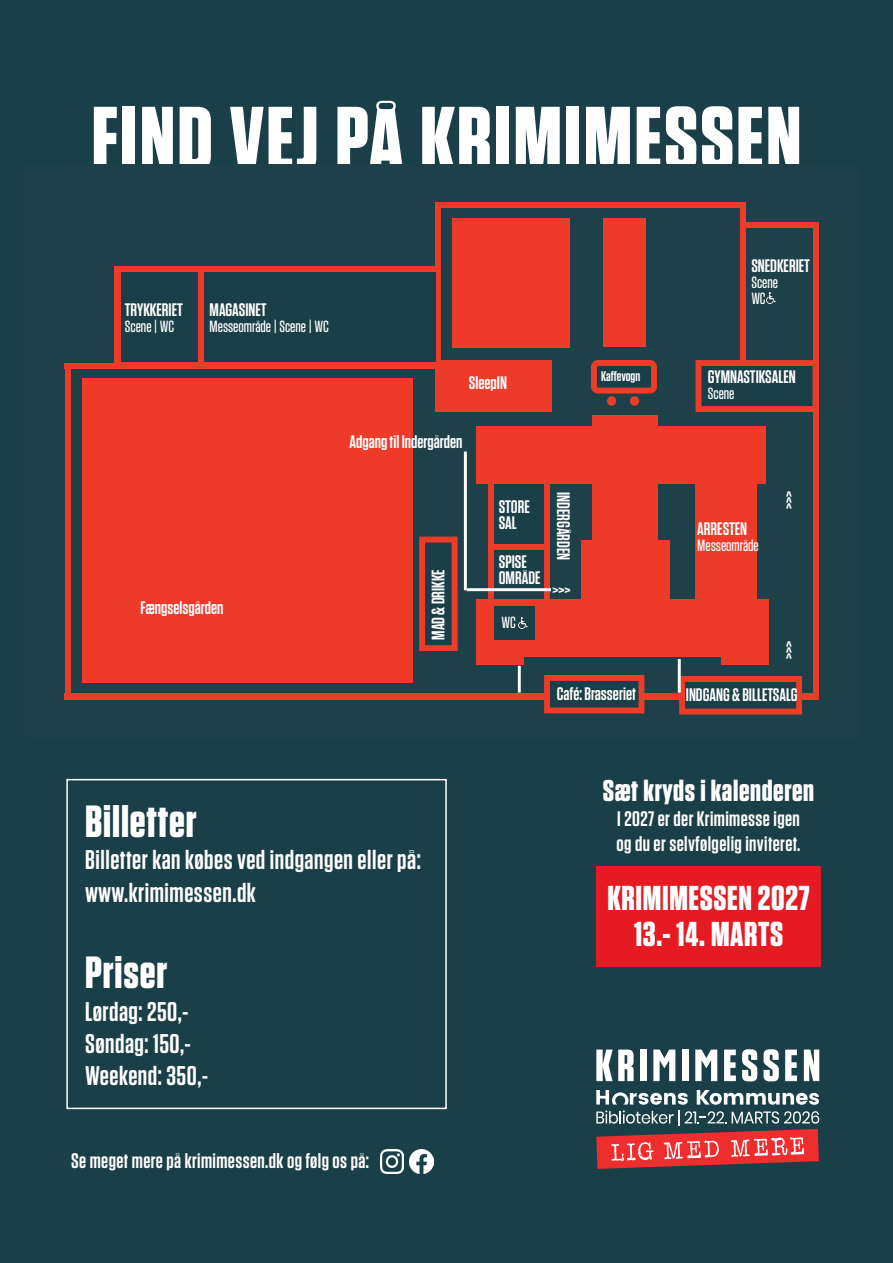
<style>
.page{position:relative;width:893px;height:1263px;background:#1b3f48}
.page>*{position:absolute;margin:0;border:0;box-sizing:border-box;transform-origin:0 0}
.t1{font:700 90px "Tungsten";letter-spacing:.025em;color:#fff}
.t2{font:700 45px "Tungsten";letter-spacing:.02em;color:#fff}
.t3{font:700 34.5px "Tungsten";letter-spacing:.02em;color:#fff}
.t4{font:700 30px "Tungsten";letter-spacing:.02em;color:#fff}
.t5{font:600 27px "Tungsten";letter-spacing:.02em;color:#fff}
.t6{font:600 21px "Tungsten";letter-spacing:.02em;color:#fff}
.t7{font:600 19.2px "Tungsten";color:#fff}
.t8{font:600 18.15px/16.2px "Tungsten";color:#fff}
.t9{font:500 16.2px/16.2px "Tungsten";color:#fff}
.t10{font:600 13.95px "Tungsten";letter-spacing:-.005em;color:#fff}
</style>
<div class="page">
<div style="left:66px;top:779px;width:381px;height:330px;border:2px solid #fff"></div>
<img style="left:409px;top:1149px;width:24px;height:24px">
<img style="left:381px;top:1149px;width:23px;height:24px">
<svg style="left:653px;top:1049px;width:22px;height:32px"></svg>
<svg style="left:596px;top:1049px;width:38px;height:32px"></svg>
<div style="left:640px;top:1049px;width:7px;height:32px;background:#fff"></div>
<div style="left:682px;top:1049px;width:6px;height:32px;background:#fff"></div>
<svg style="left:724px;top:1049px;width:12px;height:32px"></svg>
<svg style="left:742px;top:1049px;width:15px;height:32px"></svg>
<svg style="left:763px;top:1049px;width:16px;height:32px"></svg>
<svg style="left:785px;top:1049px;width:12px;height:32px"></svg>
<svg style="left:804px;top:1049px;width:15px;height:32px"></svg>
<svg style="left:695px;top:1049px;width:22px;height:32px"></svg>
<svg style="left:596px;top:1090px;width:223px;height:79px"></svg>
<div style="left:596px;top:867px;width:225px;height:100px;background:#e51a22"></div>
<div style="left:115px;top:266px;width:324px;height:100px;background:#ed3a29"></div>
<div style="left:82px;top:378px;width:331px;height:305px;background:#ed3a29"></div>
<div style="left:65px;top:363px;width:6px;height:335px;background:#ed3a29"></div>
<div style="left:65px;top:693px;width:754px;height:7px;background:#ed3a29"></div>
<div style="left:435px;top:202px;width:311px;height:6px;background:#ed3a29"></div>
<div style="left:435px;top:202px;width:6px;height:179px;background:#ed3a29"></div>
<div style="left:813px;top:222px;width:6px;height:477px;background:#ed3a29"></div>
<div style="left:741px;top:222px;width:77px;height:6px;background:#ed3a29"></div>
<div style="left:740px;top:203px;width:6px;height:162px;background:#ed3a29"></div>
<div style="left:452px;top:219px;width:118px;height:129px;background:#ed3a29"></div>
<div style="left:435px;top:360px;width:117px;height:52px;background:#ed3a29"></div>
<div style="left:65px;top:363px;width:377px;height:5px;background:#ed3a29"></div>
<div style="left:477px;top:426px;width:289px;height:58px;background:#ed3a29"></div>
<div style="left:477px;top:599px;width:289px;height:58px;background:#ed3a29"></div>
<div style="left:488px;top:471px;width:61px;height:137px;background:#ed3a29"></div>
<div style="left:695px;top:471px;width:61px;height:137px;background:#ed3a29"></div>
<div style="left:593px;top:415px;width:65px;height:193px;background:#ed3a29"></div>
<div style="left:581px;top:540px;width:88px;height:83px;background:#ed3a29"></div>
<div style="left:477px;top:599px;width:47px;height:66px;background:#ed3a29"></div>
<div style="left:721px;top:599px;width:47px;height:66px;background:#ed3a29"></div>
<div style="left:204px;top:272px;width:231px;height:90px;background:#1b3f49"></div>
<div style="left:121px;top:272px;width:77px;height:90px;background:#1b3f49"></div>
<svg style="left:766px;top:292px;width:10px;height:12px"></svg>
<div style="left:494px;top:484px;width:50px;height:59px;background:#1b3f49"></div>
<div style="left:494px;top:551px;width:50px;height:48px;background:#1b3f49"></div>
<div style="left:544px;top:675px;width:100px;height:38px;background:#1b3f49;border:6px solid #ed3d29"></div>
<div style="left:679px;top:676px;width:123px;height:38px;background:#1b3f49;border:6px solid #ed3d29"></div>
<div style="left:419px;top:537px;width:39px;height:114px;background:#1b3f49;border:6px solid #ed3d29"></div>
<div style="left:603px;top:219px;width:43px;height:128px;background:#ed3a29"></div>
<div style="left:591px;top:360px;width:66px;height:34px;border:6px solid #ed3d29;border-radius:4px"></div>
<div style="left:696px;top:360px;width:122px;height:52px;background:#1b3f49;border:6px solid #ed3d29"></div>
<div style="left:494px;top:606px;width:41px;height:34px;background:#1b3f49"></div>
<svg style="left:519px;top:617px;width:9px;height:12px"></svg>
<div style="left:607px;top:396px;width:9px;height:10px;background:#ed3d29;border-radius:50%"></div>
<div style="left:630px;top:396px;width:9px;height:10px;background:#ed3d29;border-radius:50%"></div>
<hr style="left:467px;top:588px;width:84px;height:3px;background:#fff">
<hr style="left:464px;top:452px;width:3px;height:138px;background:#fff">
<hr style="left:518px;top:666px;width:3px;height:27px;background:#fff">
<hr style="left:678px;top:659px;width:3px;height:34px;background:#fff">
<p class="t1" style="left:92px;top:90px;width:711px">FIND VEJ PÅ KRIMIMESSEN</p>
<p class="t8" style="left:125px;top:301px;width:59px">TRYKKERIET</p>
<p class="t9" style="left:125px;top:318px;width:51px">Scene | WC</p>
<p class="t8" style="left:210px;top:301px;width:58px">MAGASINET</p>
<p class="t9" style="left:210px;top:318px;width:121px">Messeområde | Scene | WC</p>
<p class="t8" style="left:140px;top:600px;width:85px">Fængselsgården</p>
<p class="t8" style="left:751px;top:258px;width:60px">SNEDKERIET</p>
<p class="t9" style="left:751px;top:274px;width:28px">Scene<br>WC</p>
<p class="t8" style="left:469px;top:375px;width:40px">SleepIN</p>
<p class="t8" style="left:349px;top:434px;width:114px">Adgang til Indergården</p>
<p class="t10" style="left:601px;top:369px;width:41px">Kaffevogn</p>
<p class="t8" style="left:708px;top:369px;width:89px">GYMNASTIKSALEN</p>
<p class="t9" style="left:708px;top:386px;width:28px">Scene</p>
<p class="t8" style="left:431px;top:640px;width:72px;rotate:-90deg">MAD &amp; DRIKKE</p>
<p class="t8" style="left:499px;top:499px;width:32px">STORE<br>SAL</p>
<p class="t8" style="left:499px;top:554px;width:43px">SPISE<br>OMRÅDE</p>
<p class="t9" style="left:502px;top:614px;width:16px">WC</p>
<p class="t8" style="left:571px;top:492px;width:70px;rotate:90deg">INDERGÅRDEN</p>
<p class="t7" style="left:552px;top:580px;width:20px">&gt;&gt;&gt;</p>
<p class="t8" style="left:697px;top:521px;width:51px">ARRESTEN</p>
<p class="t9" style="left:697px;top:538px;width:63px">Messeområde</p>
<p class="t7" style="left:779px;top:509px;width:20px;rotate:-90deg">&gt;&gt;&gt;</p>
<p class="t7" style="left:779px;top:659px;width:20px;rotate:-90deg">&gt;&gt;&gt;</p>
<p class="t8" style="left:557px;top:686px;width:81px">Café: Brasseriet</p>
<p class="t8" style="left:686px;top:687px;width:113px">INDGANG &amp; BILLETSALG</p>
<p class="t2" style="left:85px;top:797px;width:113px">Billetter</p>
<p class="t5" style="left:85px;top:846px;width:337px">Billetter kan købes ved indgangen eller på:</p>
<p class="t5" style="left:85px;top:878px;width:172px">www.krimimessen.dk</p>
<p class="t2" style="left:85px;top:948px;width:84px">Priser</p>
<p class="t5" style="left:85px;top:997px;width:105px">Lørdag: 250,-</p>
<p class="t5" style="left:85px;top:1029px;width:107px">Søndag: 150,-</p>
<p class="t5" style="left:85px;top:1062px;width:124px">Weekend: 350,-</p>
<p class="t6" style="left:71px;top:1150px;width:299px">Se meget mere på krimimessen.dk og følg os på:</p>
<p class="t4" style="left:603px;top:774px;width:213px">Sæt kryds i kalenderen</p>
<p class="t6" style="left:617px;top:808px;width:184px">I 2027 er der Krimimesse igen</p>
<p class="t6" style="left:617px;top:833px;width:185px">og du er selvfølgelig inviteret.</p>
<p class="t3" style="left:607px;top:879px;width:204px">KRIMIMESSEN 2027</p>
<p class="t3" style="left:634px;top:915px;width:150px">13.- 14. MARTS</p>
</div>
